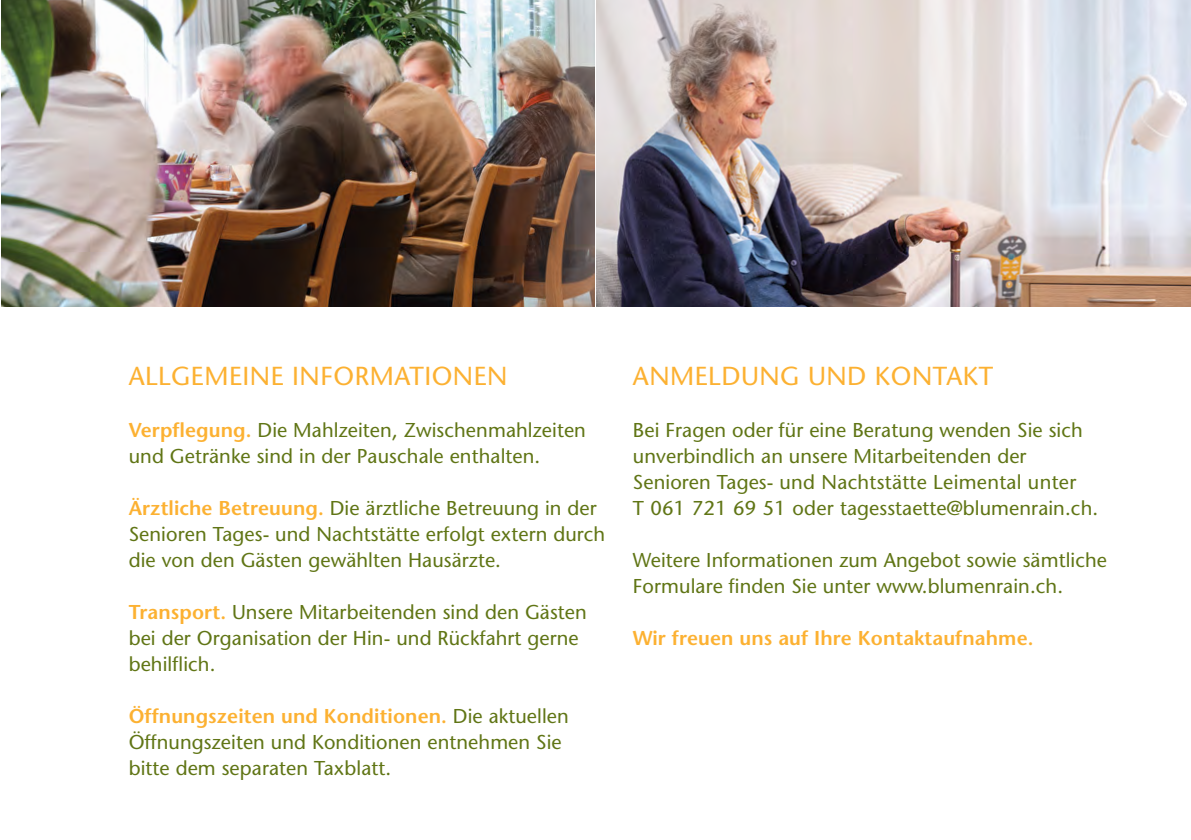
<style>
.page{position:relative;width:1191px;height:840px;background:#fff}
.page>*{position:absolute;margin:0;border:0;box-sizing:border-box;transform-origin:0 0}
.t1{font:500 26px "Stone Sans Std";letter-spacing:.02em;color:#fcb132}
.t2{font:500 20px/26px "Stone Sans Std";letter-spacing:.005em;color:#607515}
.t3{font:600 20px "Stone Sans Std";letter-spacing:.005em;color:#fcb132}
.s1{font-weight:600;color:#fcb132}
</style>
<div class="page">
<img style="left:1px;top:0;width:593px;height:307px">
<img style="left:597px;top:0;width:594px;height:307px">
<h1 class="t1" style="left:129px;top:360px;width:380px">ALLGEMEINE INFORMATIONEN</h1>
<p class="t2" style="left:129px;top:417px;width:459px"><span class="s1">Verpflegung.</span> Die Mahlzeiten, Zwischenmahlzeiten und Getränke sind in der Pauschale enthalten.</p>
<p class="t2" style="left:129px;top:495px;width:478px"><span class="s1">Ärztliche Betreuung.</span> Die ärztliche Betreuung in der<br>Senioren Tages- und Nachtstätte erfolgt extern durch die von den Gästen gewählten Hausärzte.</p>
<p class="t2" style="left:129px;top:599px;width:459px"><span class="s1">Transport.</span> Unsere Mitarbeitenden sind den Gästen bei der Organisation der Hin- und Rückfahrt gerne behilflich.</p>
<p class="t2" style="left:129px;top:703px;width:441px"><span class="s1">Öffnungszeiten und Konditionen.</span> Die aktuellen<br>Öffnungszeiten und Konditionen entnehmen Sie bitte dem separaten Taxblatt.</p>
<h1 class="t1" style="left:633px;top:360px;width:362px">ANMELDUNG UND KONTAKT</h1>
<p class="t2" style="left:633px;top:417px;width:467px">Bei Fragen oder für eine Beratung wenden Sie sich unverbindlich an unsere Mitarbeitenden der Senioren Tages- und Nachtstätte Leimental unter<br>T 061 721 69 51 oder tagesstaette@blumenrain.ch.</p>
<p class="t2" style="left:633px;top:547px;width:475px">Weitere Informationen zum Angebot sowie sämtliche<br>Formulare finden Sie unter www.blumenrain.ch.</p>
<p class="t3" style="left:633px;top:626px;width:402px">Wir freuen uns auf Ihre Kontaktaufnahme.</p>
</div>
